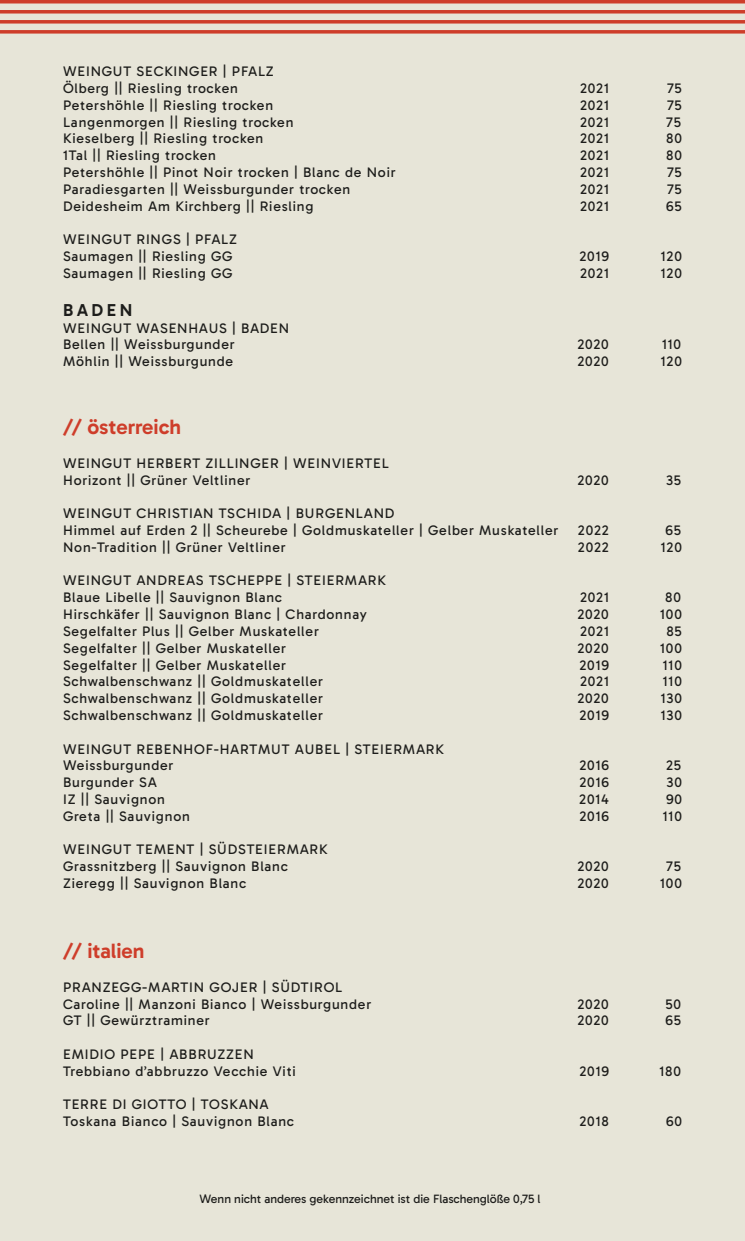
<style>
.page{position:relative;width:745px;height:1241px;background:#fff}
.page>*{position:absolute;margin:0;border:0;box-sizing:border-box;transform-origin:0 0}
.deutschland{font:600 21px "Gabarito";color:#ce3d2a}
.Gericht{font:600 17.5px "Gabarito";letter-spacing:.195em;color:#1d1d1b}
.Wein_3_Spaltig{font:14px "Gabarito";letter-spacing:.06em;color:#1d1d1b}
.t1{font:12.25px "Gabarito";color:#1d1d1b}
</style>
<div class="page">
<div style="left:0;top:0;width:744px;height:1240px;background:#e7e5d8"></div>
<hr style="left:0;top:0;width:744px;height:3px;background:#ce3d2a">
<svg style="left:0;top:10px;width:744px;height:4px;background:#d0513f"></svg>
<svg style="left:0;top:20px;width:744px;height:4px;background:#d1513f"></svg>
<svg style="left:0;top:30px;width:744px;height:4px;background:#d0513f"></svg>
<p class="Wein_3_Spaltig" style="left:63px;top:63px;width:212px">WEINGUT SECKINGER | PFALZ</p>
<p class="Wein_3_Spaltig" style="left:63px;top:80px;width:176px">Ölberg || Riesling trocken</p>
<p class="Wein_3_Spaltig" style="left:579px;top:80px;width:30px">2021</p>
<p class="Wein_3_Spaltig" style="left:666px;top:80px;width:16px">75</p>
<p class="Wein_3_Spaltig" style="left:63px;top:96px;width:211px">Petershöhle || Riesling trocken</p>
<p class="Wein_3_Spaltig" style="left:579px;top:96px;width:30px">2021</p>
<p class="Wein_3_Spaltig" style="left:666px;top:96px;width:16px">75</p>
<p class="Wein_3_Spaltig" style="left:63px;top:113px;width:232px">Langenmorgen || Riesling trocken</p>
<p class="Wein_3_Spaltig" style="left:579px;top:113px;width:30px">2021</p>
<p class="Wein_3_Spaltig" style="left:665px;top:113px;width:16px">75</p>
<p class="Wein_3_Spaltig" style="left:63px;top:130px;width:202px">Kieselberg || Riesling trocken</p>
<p class="Wein_3_Spaltig" style="left:579px;top:130px;width:30px">2021</p>
<p class="Wein_3_Spaltig" style="left:665px;top:130px;width:17px">80</p>
<p class="Wein_3_Spaltig" style="left:63px;top:147px;width:154px">1Tal || Riesling trocken</p>
<p class="Wein_3_Spaltig" style="left:579px;top:147px;width:30px">2021</p>
<p class="Wein_3_Spaltig" style="left:665px;top:147px;width:17px">80</p>
<p class="Wein_3_Spaltig" style="left:63px;top:164px;width:334px">Petershöhle || Pinot Noir trocken | Blanc de Noir</p>
<p class="Wein_3_Spaltig" style="left:579px;top:164px;width:30px">2021</p>
<p class="Wein_3_Spaltig" style="left:666px;top:164px;width:16px">75</p>
<p class="Wein_3_Spaltig" style="left:63px;top:180px;width:288px">Paradiesgarten || Weissburgunder trocken</p>
<p class="Wein_3_Spaltig" style="left:579px;top:180px;width:30px">2021</p>
<p class="Wein_3_Spaltig" style="left:666px;top:180px;width:16px">75</p>
<p class="Wein_3_Spaltig" style="left:63px;top:197px;width:252px">Deidesheim Am Kirchberg || Riesling</p>
<p class="Wein_3_Spaltig" style="left:579px;top:197px;width:30px">2021</p>
<p class="Wein_3_Spaltig" style="left:665px;top:197px;width:17px">65</p>
<p class="Wein_3_Spaltig" style="left:63px;top:231px;width:175px">WEINGUT RINGS | PFALZ</p>
<p class="Wein_3_Spaltig" style="left:63px;top:248px;width:171px">Saumagen || Riesling GG</p>
<p class="Wein_3_Spaltig" style="left:579px;top:248px;width:31px">2019</p>
<p class="Wein_3_Spaltig" style="left:660px;top:248px;width:23px">120</p>
<p class="Wein_3_Spaltig" style="left:63px;top:264px;width:171px">Saumagen || Riesling GG</p>
<p class="Wein_3_Spaltig" style="left:579px;top:264px;width:30px">2021</p>
<p class="Wein_3_Spaltig" style="left:660px;top:264px;width:23px">120</p>
<p class="Gericht" style="left:63px;top:298px;width:71px">BADEN</p>
<p class="Wein_3_Spaltig" style="left:63px;top:319px;width:227px">WEINGUT WASENHAUS | BADEN</p>
<p class="Wein_3_Spaltig" style="left:63px;top:336px;width:173px">Bellen || Weissburgunder</p>
<p class="Wein_3_Spaltig" style="left:577px;top:336px;width:33px">2020</p>
<p class="Wein_3_Spaltig" style="left:661px;top:336px;width:20px">110</p>
<p class="Wein_3_Spaltig" style="left:63px;top:353px;width:171px">Möhlin || Weissburgunde</p>
<p class="Wein_3_Spaltig" style="left:577px;top:353px;width:33px">2020</p>
<p class="Wein_3_Spaltig" style="left:660px;top:353px;width:23px">120</p>
<p class="deutschland" style="left:63px;top:413px;width:119px">// österreich</p>
<p class="Wein_3_Spaltig" style="left:63px;top:454px;width:327px">WEINGUT HERBERT ZILLINGER | WEINVIERTEL</p>
<p class="Wein_3_Spaltig" style="left:63px;top:471px;width:188px">Horizont || Grüner Veltliner</p>
<p class="Wein_3_Spaltig" style="left:577px;top:471px;width:33px">2020</p>
<p class="Wein_3_Spaltig" style="left:665px;top:471px;width:17px">35</p>
<p class="Wein_3_Spaltig" style="left:63px;top:504px;width:332px">WEINGUT CHRISTIAN TSCHIDA | BURGENLAND</p>
<p class="Wein_3_Spaltig" style="left:63px;top:521px;width:496px">Himmel auf Erden 2 || Scheurebe | Goldmuskateller | Gelber Muskateller</p>
<p class="Wein_3_Spaltig" style="left:577px;top:521px;width:32px">2022</p>
<p class="Wein_3_Spaltig" style="left:665px;top:521px;width:17px">65</p>
<p class="Wein_3_Spaltig" style="left:63px;top:538px;width:224px">Non-Tradition || Grüner Veltliner</p>
<p class="Wein_3_Spaltig" style="left:577px;top:538px;width:32px">2022</p>
<p class="Wein_3_Spaltig" style="left:660px;top:538px;width:23px">120</p>
<p class="Wein_3_Spaltig" style="left:63px;top:572px;width:324px">WEINGUT ANDREAS TSCHEPPE | STEIERMARK</p>
<p class="Wein_3_Spaltig" style="left:63px;top:588px;width:220px">Blaue Libelle || Sauvignon Blanc</p>
<p class="Wein_3_Spaltig" style="left:579px;top:588px;width:30px">2021</p>
<p class="Wein_3_Spaltig" style="left:664px;top:588px;width:17px">80</p>
<p class="Wein_3_Spaltig" style="left:63px;top:605px;width:305px">Hirschkäfer || Sauvignon Blanc | Chardonnay</p>
<p class="Wein_3_Spaltig" style="left:577px;top:605px;width:33px">2020</p>
<p class="Wein_3_Spaltig" style="left:659px;top:605px;width:23px">100</p>
<p class="Wein_3_Spaltig" style="left:63px;top:622px;width:257px">Segelfalter Plus || Gelber Muskateller</p>
<p class="Wein_3_Spaltig" style="left:579px;top:622px;width:30px">2021</p>
<p class="Wein_3_Spaltig" style="left:666px;top:622px;width:17px">85</p>
<p class="Wein_3_Spaltig" style="left:63px;top:639px;width:224px">Segelfalter || Gelber Muskateller</p>
<p class="Wein_3_Spaltig" style="left:577px;top:639px;width:33px">2020</p>
<p class="Wein_3_Spaltig" style="left:659px;top:639px;width:23px">100</p>
<p class="Wein_3_Spaltig" style="left:63px;top:656px;width:224px">Segelfalter || Gelber Muskateller</p>
<p class="Wein_3_Spaltig" style="left:579px;top:656px;width:31px">2019</p>
<p class="Wein_3_Spaltig" style="left:662px;top:656px;width:20px">110</p>
<p class="Wein_3_Spaltig" style="left:63px;top:672px;width:261px">Schwalbenschwanz || Goldmuskateller</p>
<p class="Wein_3_Spaltig" style="left:579px;top:672px;width:30px">2021</p>
<p class="Wein_3_Spaltig" style="left:662px;top:672px;width:20px">110</p>
<p class="Wein_3_Spaltig" style="left:63px;top:689px;width:261px">Schwalbenschwanz || Goldmuskateller</p>
<p class="Wein_3_Spaltig" style="left:577px;top:689px;width:33px">2020</p>
<p class="Wein_3_Spaltig" style="left:660px;top:689px;width:23px">130</p>
<p class="Wein_3_Spaltig" style="left:63px;top:706px;width:261px">Schwalbenschwanz || Goldmuskateller</p>
<p class="Wein_3_Spaltig" style="left:579px;top:706px;width:31px">2019</p>
<p class="Wein_3_Spaltig" style="left:660px;top:706px;width:23px">130</p>
<p class="Wein_3_Spaltig" style="left:63px;top:740px;width:382px">WEINGUT REBENHOF-HARTMUT AUBEL | STEIERMARK</p>
<p class="Wein_3_Spaltig" style="left:63px;top:756px;width:112px">Weissburgunder</p>
<p class="Wein_3_Spaltig" style="left:579px;top:756px;width:31px">2016</p>
<p class="Wein_3_Spaltig" style="left:665px;top:756px;width:17px">25</p>
<p class="Wein_3_Spaltig" style="left:63px;top:773px;width:95px">Burgunder SA</p>
<p class="Wein_3_Spaltig" style="left:579px;top:773px;width:31px">2016</p>
<p class="Wein_3_Spaltig" style="left:666px;top:773px;width:17px">30</p>
<p class="Wein_3_Spaltig" style="left:63px;top:790px;width:103px">IZ || Sauvignon</p>
<p class="Wein_3_Spaltig" style="left:579px;top:790px;width:31px">2014</p>
<p class="Wein_3_Spaltig" style="left:665px;top:790px;width:17px">90</p>
<p class="Wein_3_Spaltig" style="left:63px;top:807px;width:128px">Greta || Sauvignon</p>
<p class="Wein_3_Spaltig" style="left:579px;top:807px;width:31px">2016</p>
<p class="Wein_3_Spaltig" style="left:662px;top:807px;width:20px">110</p>
<p class="Wein_3_Spaltig" style="left:63px;top:840px;width:266px">WEINGUT TEMENT | SÜDSTEIERMARK</p>
<p class="Wein_3_Spaltig" style="left:63px;top:857px;width:226px">Grassnitzberg || Sauvignon Blanc</p>
<p class="Wein_3_Spaltig" style="left:577px;top:857px;width:33px">2020</p>
<p class="Wein_3_Spaltig" style="left:665px;top:857px;width:16px">75</p>
<p class="Wein_3_Spaltig" style="left:63px;top:874px;width:184px">Zieregg || Sauvignon Blanc</p>
<p class="Wein_3_Spaltig" style="left:577px;top:874px;width:33px">2020</p>
<p class="Wein_3_Spaltig" style="left:659px;top:874px;width:23px">100</p>
<p class="deutschland" style="left:63px;top:937px;width:83px">// italien</p>
<p class="Wein_3_Spaltig" style="left:63px;top:978px;width:280px">PRANZEGG-MARTIN GOJER | SÜDTIROL</p>
<p class="Wein_3_Spaltig" style="left:63px;top:994px;width:309px">Caroline || Manzoni Bianco | Weissburgunder</p>
<p class="Wein_3_Spaltig" style="left:577px;top:994px;width:33px">2020</p>
<p class="Wein_3_Spaltig" style="left:665px;top:994px;width:17px">50</p>
<p class="Wein_3_Spaltig" style="left:63px;top:1011px;width:148px">GT || Gewürztraminer</p>
<p class="Wein_3_Spaltig" style="left:577px;top:1011px;width:33px">2020</p>
<p class="Wein_3_Spaltig" style="left:665px;top:1011px;width:17px">65</p>
<p class="Wein_3_Spaltig" style="left:63px;top:1045px;width:192px">EMIDIO PEPE | ABBRUZZEN</p>
<p class="Wein_3_Spaltig" style="left:63px;top:1062px;width:234px">Trebbiano d’abbruzzo Vecchie Viti</p>
<p class="Wein_3_Spaltig" style="left:579px;top:1062px;width:31px">2019</p>
<p class="Wein_3_Spaltig" style="left:659px;top:1062px;width:23px">180</p>
<p class="Wein_3_Spaltig" style="left:63px;top:1095px;width:207px">TERRE DI GIOTTO | TOSKANA</p>
<p class="Wein_3_Spaltig" style="left:63px;top:1112px;width:232px">Toskana Bianco | Sauvignon Blanc</p>
<p class="Wein_3_Spaltig" style="left:579px;top:1112px;width:31px">2018</p>
<p class="Wein_3_Spaltig" style="left:665px;top:1112px;width:17px">60</p>
<p class="t1" style="left:199px;top:1190px;width:342px">Wenn nicht anderes gekennzeichnet ist die Flaschenglöße 0,75 l</p>
</div>
